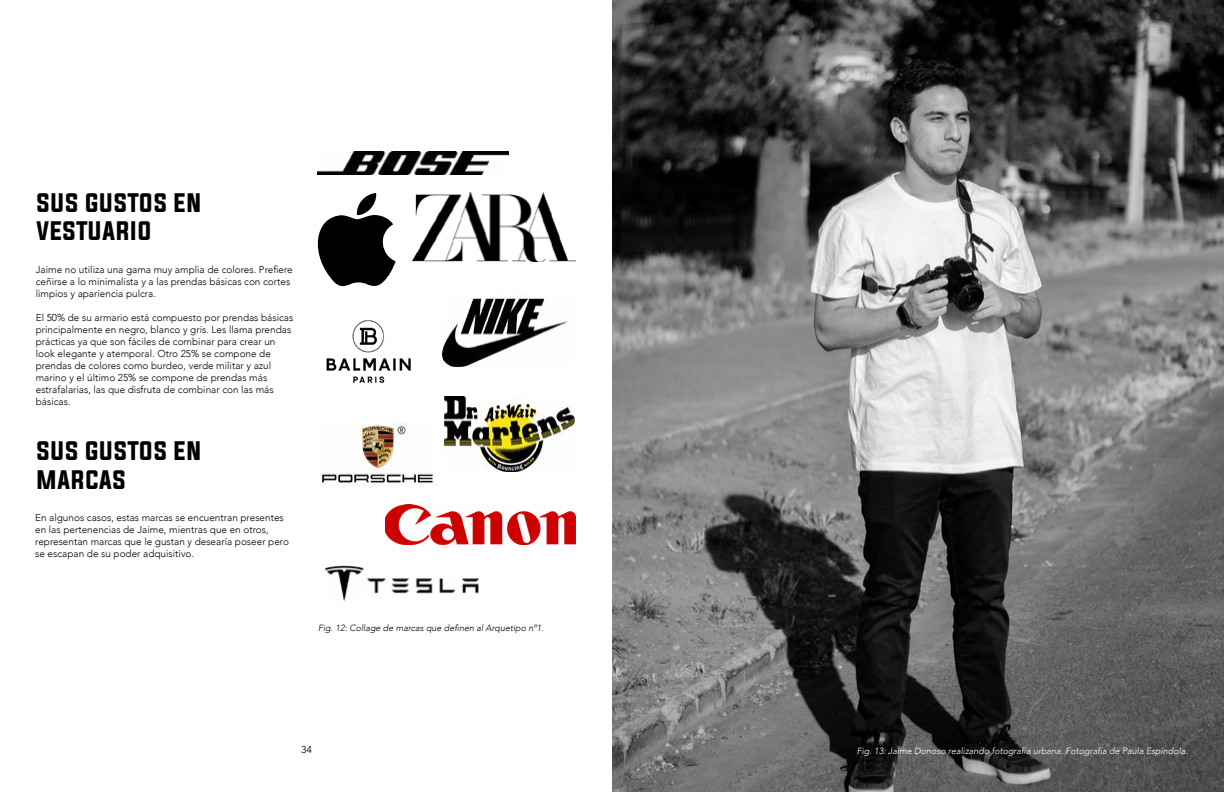
<style>
.page{position:relative;width:1224px;height:792px;background:#fff}
.page>*{position:absolute;margin:0;border:0;box-sizing:border-box;transform-origin:0 0}
.t1{font:24px/28.8px "Evogria";color:#000}
.t2{font:300 10px/12px "Avenir";color:#000}
.t3{font:10px "Avenir";color:#000}
.t4{font:italic 300 9px "Avenir";color:#fff}
.t5{font:italic 300 9px "Avenir";color:#000}
</style>
<div class="page">
<img style="left:612px;top:0;width:612px;height:792px">
<svg style="left:318px;top:193px;width:78px;height:94px"></svg>
<img style="left:413px;top:193px;width:162px;height:68px">
<img style="left:385px;top:505px;width:191px;height:40px">
<img style="left:326px;top:320px;width:85px;height:63px">
<img style="left:325px;top:565px;width:154px;height:36px">
<img style="left:442px;top:296px;width:126px;height:70px">
<img style="left:321px;top:424px;width:112px;height:61px">
<img style="left:318px;top:152px;width:190px;height:23px">
<img style="left:445px;top:396px;width:130px;height:76px">
<h1 class="t1" style="left:36px;top:189px;width:167px">SUS GUSTOS EN<br>VESTUARIO</h1>
<p class="t2" style="left:36px;top:263px;width:259px">Jaime no utiliza una gama muy amplia de colores. Prefiere ceñirse a lo minimalista y a las prendas básicas con cortes limpios y apariencia pulcra.</p>
<p class="t2" style="left:36px;top:311px;width:259px">El 50% de su armario está compuesto por prendas básicas principalmente en negro, blanco y gris. Les llama prendas prácticas ya que son fáciles de combinar para crear un look elegante y atemporal. Otro 25% se compone de prendas de colores como burdeo, verde militar y azul marino y el último 25% se compone de prendas más estrafalarias, las que disfruta de combinar con las más básicas.</p>
<h1 class="t1" style="left:36px;top:437px;width:167px">SUS GUSTOS EN<br>MARCAS</h1>
<p class="t2" style="left:35px;top:512px;width:255px">En algunos casos, estas marcas se encuentran presentes en las pertenencias de Jaime, mientras que en otros, representan marcas que le gustan y desearía poseer pero se escapan de su poder adquisitivo.</p>
<p class="t5" style="left:318px;top:622px;width:227px">Fig. 12: Collage de marcas que definen al Arquetipo nº1.</p>
<p class="t3" style="left:301px;top:743px;width:13px">34</p>
<p class="t4" style="left:857px;top:746px;width:333px">Fig. 13: Jaime Donoso realizando fotografía urbana. Fotografía de Paula Espíndola.</p>
</div>
